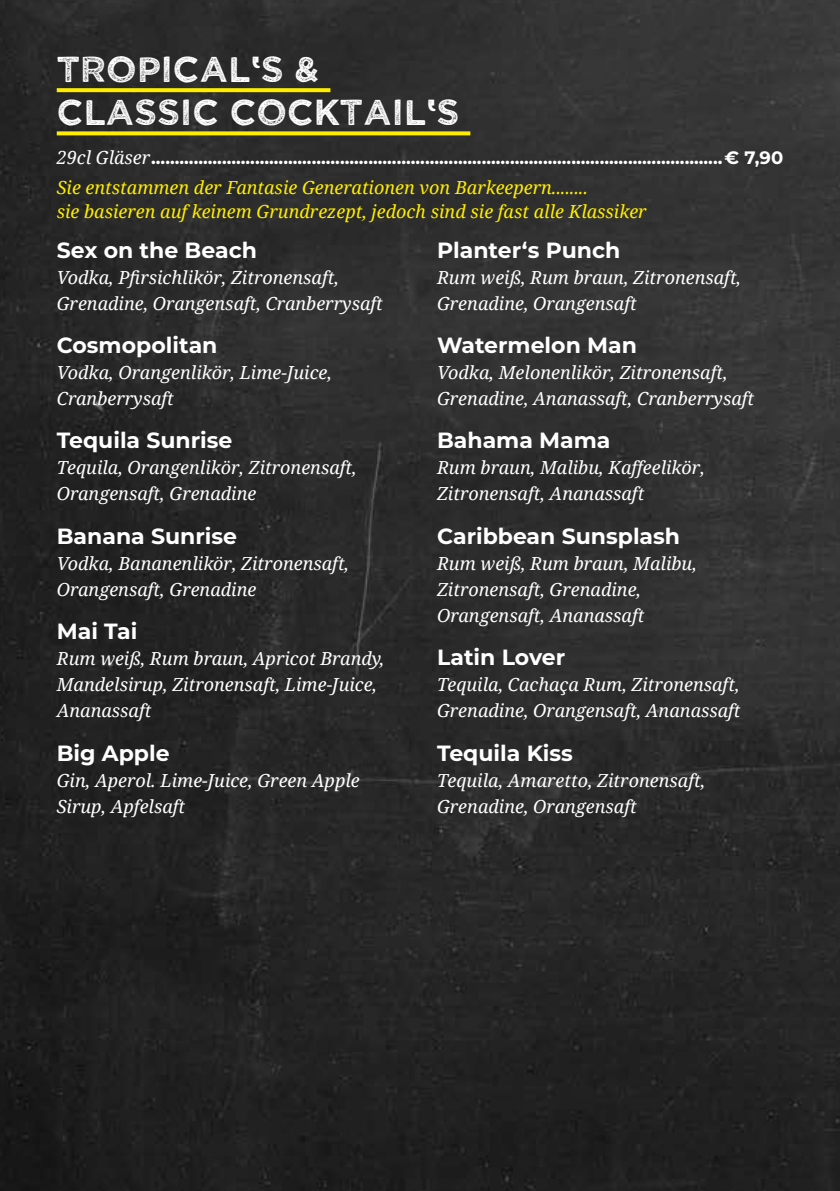
<style>
.page{position:relative;width:840px;height:1191px;background:#fff}
.page>*{position:absolute;margin:0;border:0;box-sizing:border-box;transform-origin:0 0}
.t1{font:36px/43.2px "Wicked Grit";color:#fff}
.t2{font:700 22px "Montserrat";color:#fff}
.t3{font:italic 18px/26px "Noto Serif";color:#fff}
.t4{font:700 18px "Montserrat";color:#fff}
.t5{font:italic 18px/24px "Noto Serif";color:#ffed00}
.s1{font-family:"Noto Serif";font-weight:400;font-style:italic}
</style>
<div class="page">
<div style="left:0;top:0;width:839px;height:1191px;background:linear-gradient(to bottom,#333,#202020)"></div>
<svg style="left:57px;top:88px;width:273px;height:4px"></svg>
<svg style="left:57px;top:131px;width:413px;height:4px;background:#ead904"></svg>
<h1 class="t1" style="left:57px;top:46px;width:404px">TROPICAL‘S &amp;<br>CLASSIC COCKTAIL‘S</h1>
<p class="t4" style="left:57px;top:145px;width:727px"><span class="s1">29cl Gläser</span>.........................................................................................................................€ 7,90</p>
<p class="t5" style="left:57px;top:174px;width:591px">Sie entstammen der Fantasie Generationen von Barkeepern........<br>sie basieren auf keinem Grundrezept, jedoch sind sie fast alle Klassiker</p>
<p class="t2" style="left:437px;top:234px;width:185px">Planter‘s Punch</p>
<p class="t3" style="left:437px;top:263px;width:305px">Rum weiß, Rum braun, Zitronensaft,<br>Grenadine, Orangensaft</p>
<p class="t2" style="left:437px;top:329px;width:201px">Watermelon Man</p>
<p class="t3" style="left:437px;top:359px;width:318px">Vodka, Melonenlikör, Zitronensaft,<br>Grenadine, Ananassaft, Cranberrysaft</p>
<p class="t2" style="left:437px;top:425px;width:175px">Bahama Mama</p>
<p class="t3" style="left:437px;top:454px;width:269px">Rum braun, Malibu, Kaffeelikör,<br>Zitronensaft, Ananassaft</p>
<p class="t2" style="left:437px;top:520px;width:244px">Caribbean Sunsplash</p>
<p class="t3" style="left:437px;top:550px;width:261px">Rum weiß, Rum braun, Malibu,<br>Zitronensaft, Grenadine,<br>Orangensaft, Ananassaft</p>
<p class="t2" style="left:437px;top:641px;width:130px">Latin Lover</p>
<p class="t3" style="left:437px;top:671px;width:305px">Tequila, Cachaça Rum, Zitronensaft,<br>Grenadine, Orangensaft, Ananassaft</p>
<p class="t2" style="left:437px;top:737px;width:137px">Tequila Kiss</p>
<p class="t3" style="left:437px;top:766px;width:269px">Tequila, Amaretto, Zitronensaft,<br>Grenadine, Orangensaft</p>
<p class="t2" style="left:57px;top:234px;width:201px">Sex on the Beach</p>
<p class="t3" style="left:57px;top:263px;width:327px">Vodka, Pfirsichlikör, Zitronensaft,<br>Grenadine, Orangensaft, Cranberrysaft</p>
<p class="t2" style="left:57px;top:329px;width:162px">Cosmopolitan</p>
<p class="t3" style="left:57px;top:359px;width:276px">Vodka, Orangenlikör, Lime-Juice,<br>Cranberrysaft</p>
<p class="t2" style="left:57px;top:425px;width:177px">Tequila Sunrise</p>
<p class="t3" style="left:57px;top:454px;width:301px">Tequila, Orangenlikör, Zitronensaft,<br>Orangensaft, Grenadine</p>
<p class="t2" style="left:57px;top:520px;width:182px">Banana Sunrise</p>
<p class="t3" style="left:57px;top:550px;width:294px">Vodka, Bananenlikör, Zitronensaft,<br>Orangensaft, Grenadine</p>
<p class="t2" style="left:57px;top:615px;width:82px">Mai Tai</p>
<p class="t3" style="left:57px;top:645px;width:329px">Rum weiß, Rum braun, Apricot Brandy,<br>Mandelsirup, Zitronensaft, Lime-Juice,<br>Ananassaft</p>
<p class="t2" style="left:57px;top:737px;width:114px">Big Apple</p>
<p class="t3" style="left:57px;top:766px;width:304px">Gin, Aperol. Lime-Juice, Green Apple<br>Sirup, Apfelsaft</p>
</div>
